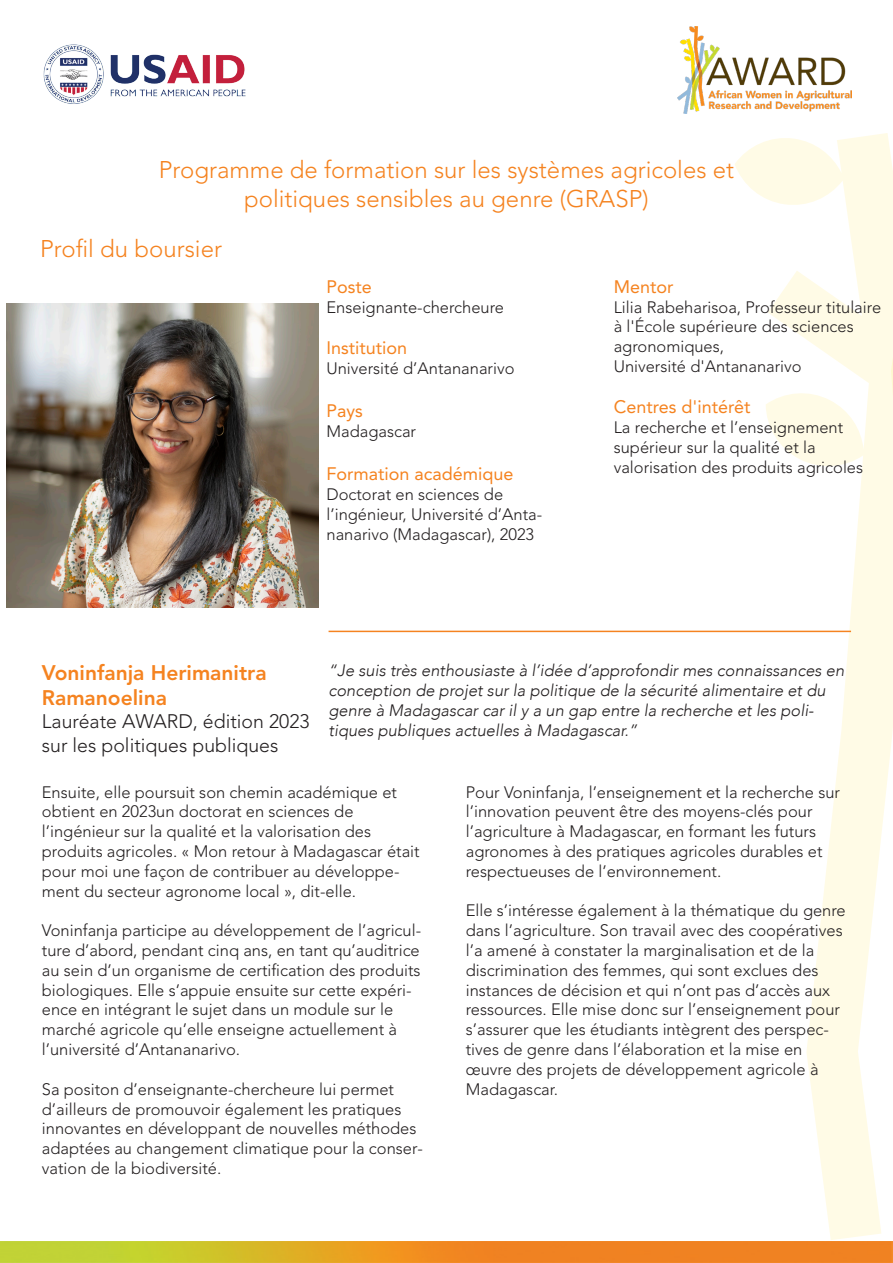
<style>
.page{position:relative;width:893px;height:1263px;background:#fff}
.page>*{position:absolute;margin:0;border:0;box-sizing:border-box;transform-origin:0 0}
.t1{font:300 24px/28.8px "Avenir LT Std";color:#f58320;text-align:center}
.t2{font:800 21px/25.2px "Avenir LT Std";color:#f58320}
.t3{font:300 19.5px/23.4px "Avenir LT Std";color:#231f20}
.t4{font:18px "Avenir LT Std";color:#f58320}
.t5{font:300 16.5px/19.8px "Avenir LT Std";color:#231f20}
.t6{font:italic 300 16.5px/19.8px "Avenir";color:#231f20}
</style>
<div class="page">
<svg style="left:734px;top:133px;width:157px;height:1107px"></svg>
<svg style="left:891px;top:160px;width:2px;height:583px"></svg>
<img style="left:43px;top:44px;width:203px;height:60px">
<img style="left:677px;top:26px;width:174px;height:87px">
<img style="left:7px;top:303px;width:311px;height:304px">
<hr style="left:329px;top:631px;width:522px;height:1px;background:#f58320">
<img style="left:0;top:1242px;width:893px;height:21px">
<h1 class="t1" style="left:159px;top:156px;width:577px">Programme de formation sur les systèmes agricoles et politiques sensibles au genre (GRASP)</h1>
<h1 class="t1" style="left:40px;top:235px;width:183px">Profil du boursier</h1>
<p class="t4" style="left:326px;top:276px;width:47px">Poste</p>
<p class="t5" style="left:326px;top:297px;width:179px">Enseignante-chercheure</p>
<p class="t4" style="left:326px;top:337px;width:82px">Institution</p>
<p class="t5" style="left:326px;top:358px;width:189px">Université d’Antananarivo</p>
<p class="t4" style="left:326px;top:400px;width:38px">Pays</p>
<p class="t5" style="left:326px;top:421px;width:91px">Madagascar</p>
<p class="t4" style="left:326px;top:463px;width:189px">Formation académique</p>
<p class="t5" style="left:326px;top:484px;width:217px">Doctorat en sciences de l’ingénieur, Université d’Anta&shy;nanarivo (Madagascar), 2023</p>
<p class="t4" style="left:614px;top:276px;width:61px">Mentor</p>
<p class="t5" style="left:614px;top:297px;width:269px">Lilia Rabeharisoa, Professeur titulaire à l'École supérieure des sciences agronomiques,<br>Université d'Antananarivo</p>
<p class="t4" style="left:614px;top:397px;width:138px">Centres d'intérêt</p>
<p class="t5" style="left:614px;top:418px;width:251px">La recherche et l’enseignement supérieur sur la qualité et la valorisation des produits agricoles</p>
<p class="t2" style="left:42px;top:660px;width:226px">Voninfanja Herimanitra<br>Ramanoelina</p>
<p class="t3" style="left:42px;top:710px;width:269px">Lauréate AWARD, édition 2023 sur les politiques publiques</p>
<p class="t6" style="left:329px;top:660px;width:517px">“Je suis très enthousiaste à l’idée d’approfondir mes connaissances en conception de projet sur la politique de la sécurité alimentaire et du genre à Madagascar car il y a un gap entre la recherche et les poli&shy;tiques publiques actuelles à Madagascar.”</p>
<p class="t5" style="left:42px;top:782px;width:379px">Ensuite, elle poursuit son chemin académique et obtient en 2023un doctorat en sciences de l’ingénieur sur la qualité et la valorisation des produits agricoles. « Mon retour à Madagascar était pour moi une façon de contribuer au développe&shy;ment du secteur agronome local », dit-elle.</p>
<p class="t5" style="left:42px;top:921px;width:381px">Voninfanja participe au développement de l’agricul&shy;ture d’abord, pendant cinq ans, en tant qu’auditrice au sein d’un organisme de certification des produits biologiques. Elle s’appuie ensuite sur cette expéri&shy;ence en intégrant le sujet dans un module sur le marché agricole qu’elle enseigne actuellement à l’université d’Antananarivo.</p>
<p class="t5" style="left:42px;top:1079px;width:383px">Sa positon d’enseignante-chercheure lui permet d’ailleurs de promouvoir également les pratiques innovantes en développant de nouvelles méthodes adaptées au changement climatique pour la conser&shy;vation de la biodiversité.</p>
<p class="t5" style="left:466px;top:782px;width:376px">Pour Voninfanja, l’enseignement et la recherche sur l’innovation peuvent être des moyens-clés pour l’agriculture à Madagascar, en formant les futurs agronomes à des pratiques agricoles durables et respectueuses de l’environnement.</p>
<p class="t5" style="left:466px;top:901px;width:381px">Elle s’intéresse également à la thématique du genre dans l’agriculture. Son travail avec des coopératives l’a amené à constater la marginalisation et de la discrimination des femmes, qui sont exclues des instances de décision et qui n’ont pas d’accès aux ressources. Elle mise donc sur l’enseignement pour s’assurer que les étudiants intègrent des perspec&shy;tives de genre dans l’élaboration et la mise en œuvre des projets de développement agricole à Madagascar.</p>
</div>
